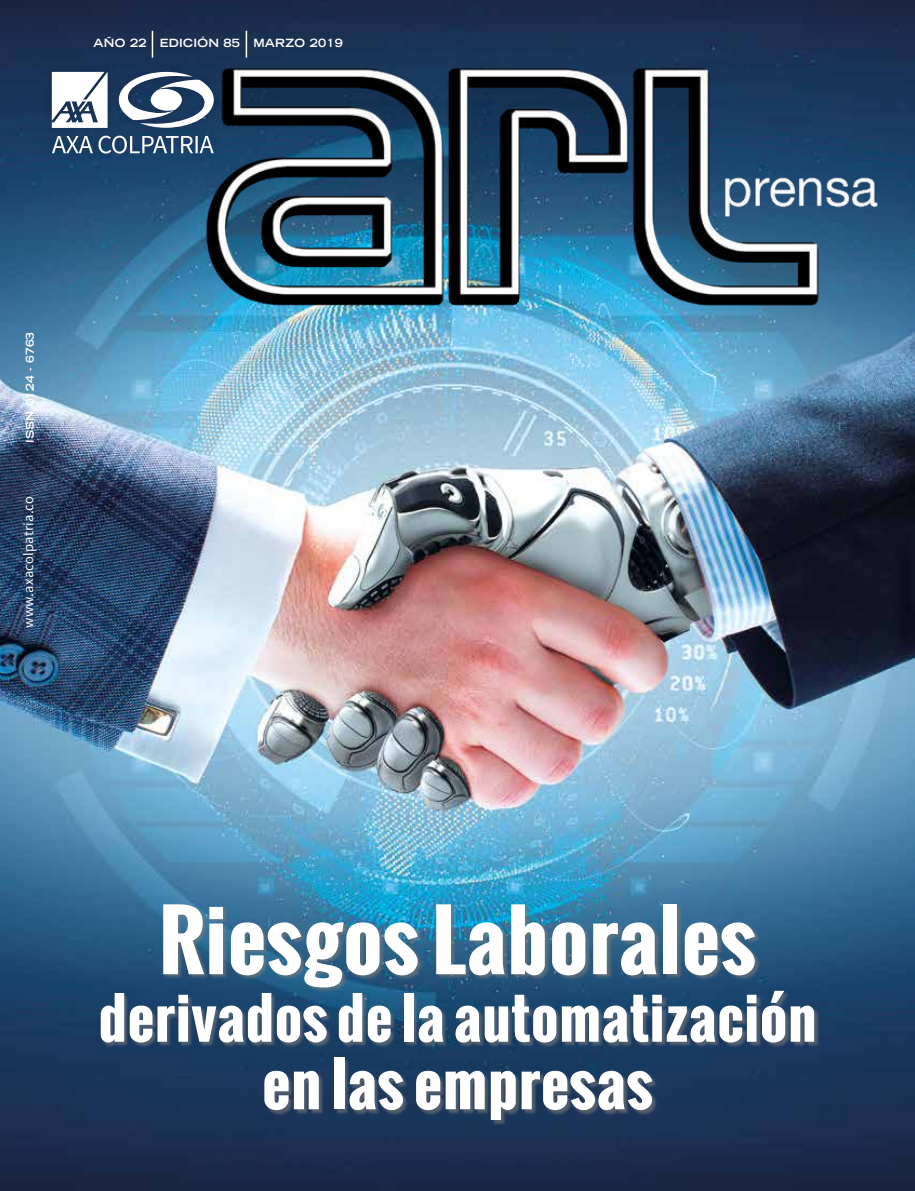
<style>
.page{position:relative;width:915px;height:1191px;background:#fff}
.page>*{position:absolute;margin:0;border:0;box-sizing:border-box;transform-origin:0 0}
.t1{font:700 79.5px "Oswald";letter-spacing:.01em;color:#fff;scale:1.05 1}
.t2{font:700 59.1px "Oswald";letter-spacing:.01em;color:#fff;scale:1.05 1}
.t3{font:700 55.5px "Oswald";letter-spacing:.01em;color:#fff;scale:1.05 1}
.t4{font:14.25px "Source Sans Pro";letter-spacing:.02em;color:#fff}
.t5{font:700 expanded 11.25px "Trade Gothic LH";letter-spacing:.025em;color:#fff}
.t6{font:700 expanded 10.65px "Trade Gothic LH";letter-spacing:.015em;color:#fff}
</style>
<div class="page">
<img style="left:0;top:332px;width:914px;height:859px">
<img style="left:0;top:0;width:914px;height:332px">
<svg style="left:152px;top:31px;width:1px;height:27px"></svg>
<hr style="left:245px;top:31px;width:2px;height:27px;background:#fff">
<div style="left:43px;top:63px;width:179px;height:99px;background:#000;opacity:.17"></div>
<svg style="left:52px;top:72px;width:55px;height:56px"></svg>
<svg style="left:119px;top:72px;width:95px;height:56px"></svg>
<svg style="left:52px;top:136px;width:162px;height:18px"></svg>
<div style="left:101px;top:904px;width:718px;height:221px;background:#797978;opacity:.6"></div>
<p class="t5" style="left:94px;top:36px;width:251px">AÑO 22 EDICIÓN 85 MARZO 2019</p>
<p class="t6" style="left:23px;top:442px;width:112px;rotate:-90deg">ISSN 0124 - 6763</p>
<p class="t4" style="left:20px;top:628px;width:133px;rotate:-90deg">www.axacolpatria.co</p>
<h1 class="t1" style="left:159px;top:880px;width:570px">Riesgos Laborales</h1>
<p class="t3" style="left:98px;top:976px;width:685px">derivados de la automatización</p>
<p class="t2" style="left:262px;top:1039px;width:374px">en las empresas</p>
</div>
